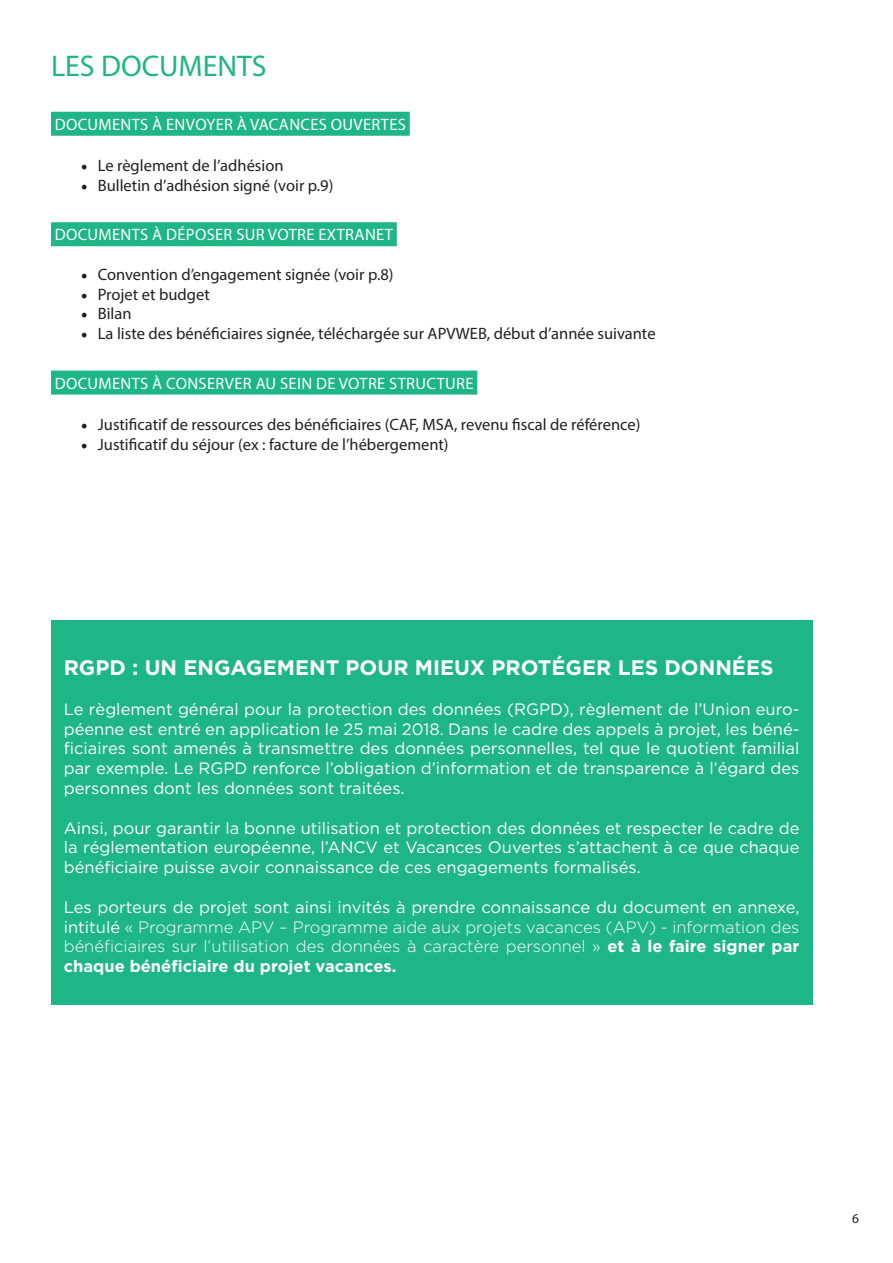
<style>
.page{position:relative;width:893px;height:1263px;background:#fff}
.page>*{position:absolute;margin:0;border:0;box-sizing:border-box;transform-origin:0 0}
.t1{font:30px "Myriad Pro";color:#1eb684}
.t2{font:700 21px "Gotham HTF";color:#fff}
.t3{font:16.5px/19.8px "Gotham HTF";color:#fff;text-align:justify}
.t4{font:16.5px "Myriad Pro";color:#231f20}
.t5{font:300 16.5px/19.8px "Gotham HTF";color:#fff;text-align:justify}
.t6{font:16.5px "Myriad Pro";letter-spacing:.02em;color:#fff}
.t7{font:13.5px "Myriad Pro";color:#231f20}
.s1{font-family:"Minion Pro";font-size:18px}
.s2{font-weight:400}
.s3{font-weight:700}
</style>
<div class="page">
<div style="left:51px;top:112px;width:359px;height:24px;background:#1eb684"></div>
<div style="left:51px;top:222px;width:346px;height:24px;background:#1eb684"></div>
<div style="left:51px;top:371px;width:426px;height:24px;background:#1eb684"></div>
<div style="left:51px;top:621px;width:761px;height:384px;background:#1eb684"></div>
<h1 class="t1" style="left:51px;top:48px;width:217px">LES DOCUMENTS</h1>
<p class="t6" style="left:55px;top:114px;width:353px">DOCUMENTS À ENVOYER À VACANCES OUVERTES</p>
<p class="t4" style="left:81px;top:155px;width:204px"><span class="s1">•</span> Le règlement de l’adhésion</p>
<p class="t4" style="left:81px;top:175px;width:254px"><span class="s1">•</span> Bulletin d’adhésion signé (voir p.9)</p>
<p class="t6" style="left:55px;top:225px;width:340px">DOCUMENTS À DÉPOSER SUR VOTRE EXTRANET</p>
<p class="t4" style="left:81px;top:264px;width:314px"><span class="s1">•</span> Convention d’engagement signée (voir p.8)</p>
<p class="t4" style="left:81px;top:284px;width:131px"><span class="s1">•</span> Projet et budget</p>
<p class="t4" style="left:81px;top:304px;width:52px"><span class="s1">•</span> Bilan</p>
<p class="t4" style="left:81px;top:324px;width:576px"><span class="s1">•</span> La liste des bénéficiaires signée, téléchargée sur APVWEB, début d’année suivante</p>
<p class="t6" style="left:55px;top:373px;width:420px">DOCUMENTS À CONSERVER AU SEIN DE VOTRE STRUCTURE</p>
<p class="t4" style="left:81px;top:414px;width:561px"><span class="s1">•</span> Justificatif de ressources des bénéficiaires (CAF, MSA, revenu fiscal de référence)</p>
<p class="t4" style="left:81px;top:434px;width:369px"><span class="s1">•</span> Justificatif du séjour (ex : facture de l’hébergement)</p>
<p class="t2" style="left:64px;top:656px;width:711px">RGPD : UN ENGAGEMENT POUR MIEUX PROTÉGER LES DONNÉES</p>
<p class="t3" style="left:64px;top:699px;width:737px">Le règlement général pour la protection des données (RGPD), règlement de l’Union euro&shy;péenne est entré en application le 25 mai 2018. Dans le cadre des appels à projet, les béné&shy;ficiaires sont amenés à transmettre des données personnelles, tel que le quotient familial par exemple. Le RGPD renforce l’obligation d’information et de transparence à l’égard des personnes dont les données sont traitées.</p>
<p class="t3" style="left:64px;top:818px;width:737px">Ainsi, pour garantir la bonne utilisation et protection des données et respecter le cadre de la réglementation européenne, l’ANCV et Vacances Ouvertes s’attachent à ce que chaque bénéficiaire puisse avoir connaissance de ces engagements formalisés.</p>
<p class="t5" style="left:64px;top:897px;width:737px"><span class="s2">Les porteurs de projet sont ainsi invités à prendre connaissance du document en annexe, intitulé</span> « Programme APV – Programme aide aux projets vacances (APV) - information des bénéficiaires sur l’utilisation des données à caractère personnel » <span class="s3">et à le faire signer par chaque bénéficiaire du projet vacances.</span></p>
<p class="t7" style="left:852px;top:1210px;width:8px">6</p>
</div>
